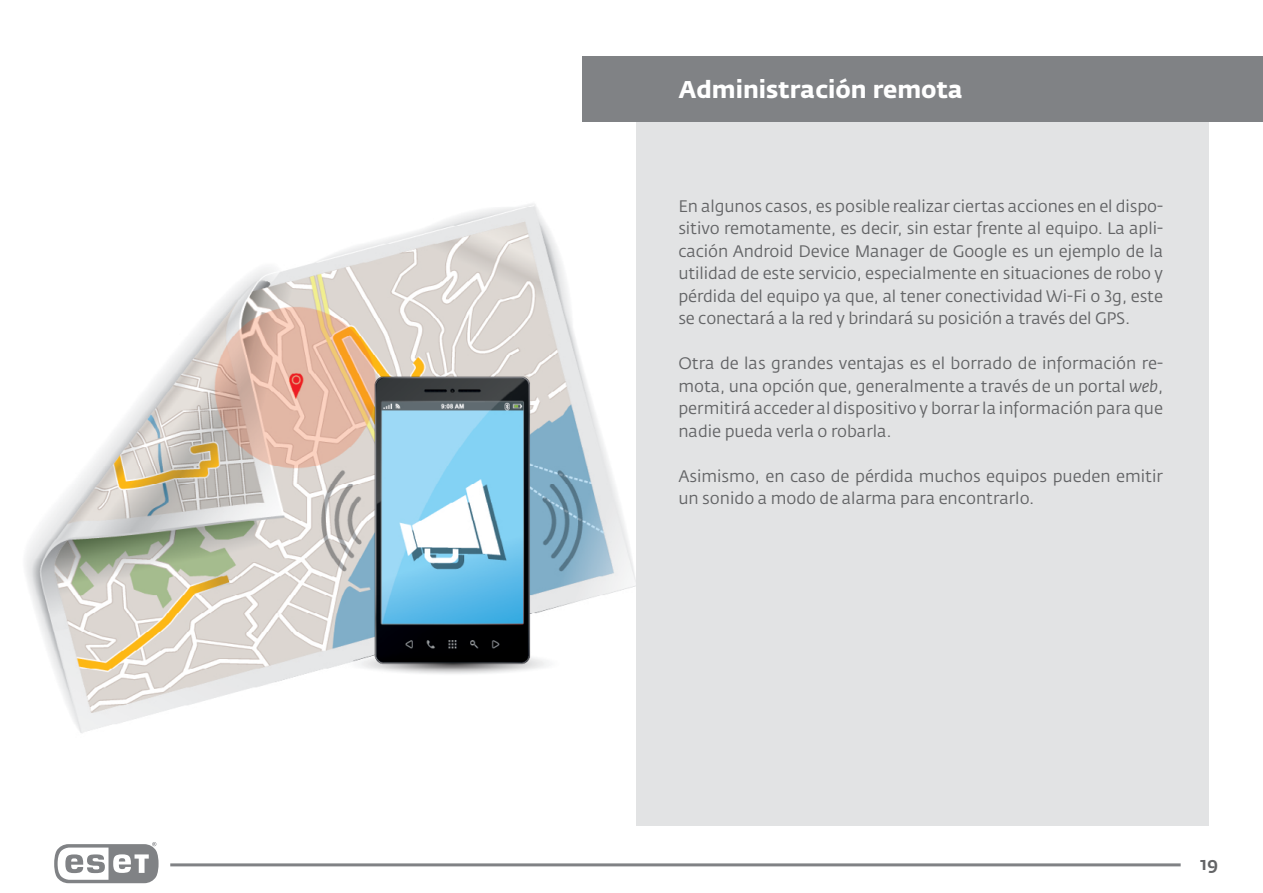
<style>
.page{position:relative;width:1263px;height:893px;background:#fff}
.page>*{position:absolute;margin:0;border:0;box-sizing:border-box;transform-origin:0 0}
.t1{font:700 24px "Fedra Sans Alt Pro";color:#fff}
.t2{font:500 18px "Fedra Sans Std";color:#636466}
.t3{font:16.5px/22.5px "Fedra Sans Std";color:#636466;text-align:justify}
.s1{font-style:italic}
</style>
<div class="page">
<hr style="left:170px;top:863px;width:1011px;height:3px;background:#808285">
<svg style="left:54px;top:842px;width:105px;height:41px"></svg>
<img style="left:25px;top:203px;width:611px;height:530px">
<div style="left:636px;top:79px;width:573px;height:747px;background:#e2e3e4"></div>
<div style="left:583px;top:56px;width:680px;height:66px;background:#808285"></div>
<h1 class="t1" style="left:678px;top:74px;width:286px">Administración remota</h1>
<p class="t3" style="left:678px;top:194px;width:486px">En algunos casos, es posible realizar ciertas acciones en el dispo&shy;sitivo remotamente, es decir, sin estar frente al equipo. La apli&shy;cación Android Device Manager de Google es un ejemplo de la utilidad de este servicio, especialmente en situaciones de robo y pérdida del equipo ya que, al tener conectividad Wi-Fi o 3g, este se conectará a la red y brindará su posición a través del GPS.</p>
<p class="t3" style="left:678px;top:352px;width:486px">Otra de las grandes ventajas es el borrado de información re&shy;mota, una opción que, generalmente a través de un portal <span class="s1">web</span>, permitirá acceder al dispositivo y borrar la información para que nadie pueda verla o robarla.</p>
<p class="t3" style="left:678px;top:465px;width:486px">Asimismo, en caso de pérdida muchos equipos pueden emitir un sonido a modo de alarma para encontrarlo.</p>
<p class="t2" style="left:1200px;top:853px;width:19px">19</p>
</div>
